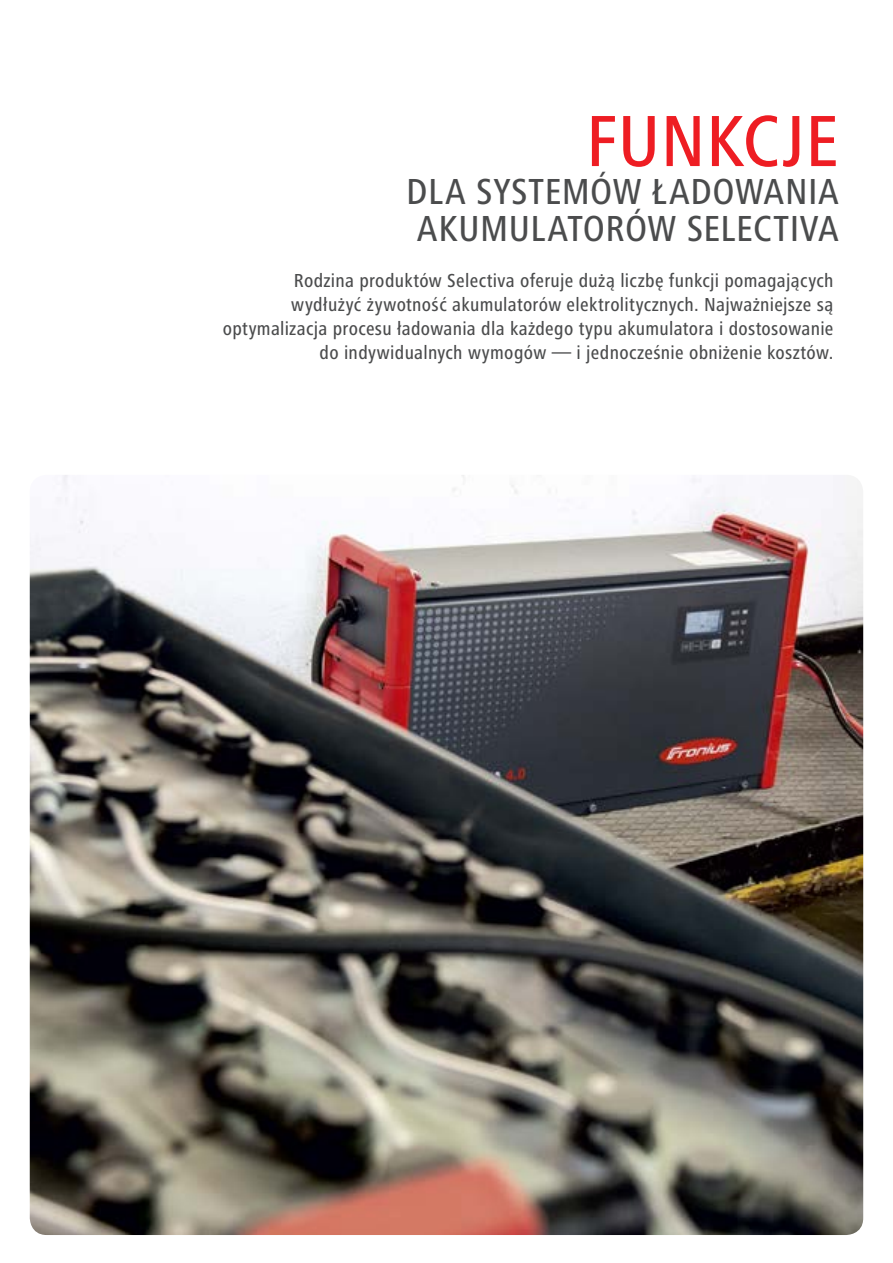
<style>
.page{position:relative;width:893px;height:1263px;background:#fff}
.page>*{position:absolute;margin:0;border:0;box-sizing:border-box;transform-origin:0 0}
.t1{font:500 condensed 75px "Frutiger Next LTW1 G";color:#ee1d23}
.t2{font:500 condensed 37.5px/37.5px "Frutiger Next LTW1 G";letter-spacing:.015em;color:#4b4c4d}
.t3{font:500 condensed 19.5px/24px "Frutiger Next LTW1 G";letter-spacing:.015em;color:#4b4c4d;text-align:right}
</style>
<div class="page">
<img style="left:30px;top:475px;width:833px;height:760px">
<h1 class="t1" style="left:586px;top:98px;width:69px">Funkcje</h1>
<h2 class="t2" style="left:406px;top:172px;width:434px">Dla SYSTEMÓW ŁADOWANIA<br>AKUMULATORÓW Selectiva</h2>
<p class="t3" style="left:223px;top:268px;width:612px">Rodzina produktów Selectiva oferuje dużą liczbę funkcji pomagających wydłużyć żywotność akumulatorów elektrolitycznych. Najważniejsze są optymalizacja procesu ładowania dla każdego typu akumulatora i dostosowanie do indywidualnych wymogów — i jednocześnie obniżenie kosztów.</p>
</div>
